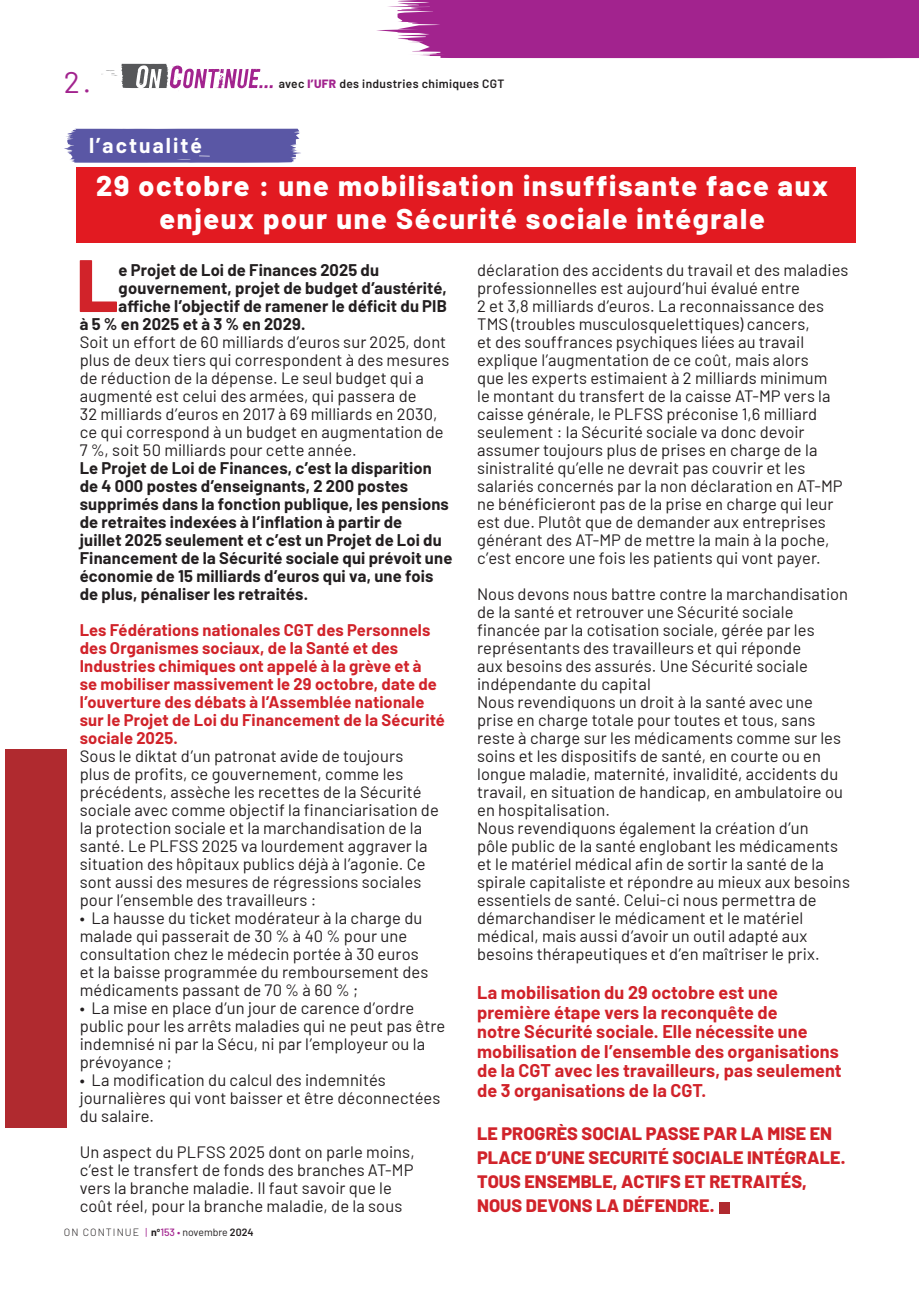
<style>
.page{position:relative;width:919px;height:1289px;background:#fff}
.page>*{position:absolute;margin:0;border:0;box-sizing:border-box;transform-origin:0 0}
.chapeau_article{font:800 74.1px "Barlow";color:#d1232a}
.t1{font:30px "Barlow";color:#a2238e}
.t2{font:800 28.5px/33px "Barlow";letter-spacing:.06em;color:#fff;text-align:center}
.titre_rubrique{font:700 21px "Barlow";letter-spacing:.1em;color:#fff}
.chapeau_article-2{font:700 18px/19.5px "Barlow";letter-spacing:.005em;color:#d1232a}
.chapeau_article-3{font:800 18px/24px "Barlow";color:#d1232a}
.chapeau_article-4{font:16.5px/18px "Barlow";letter-spacing:.005em;color:#231f20}
.chapeau_article-5{font:700 16.5px/18px "Barlow";letter-spacing:.01em;color:#231f20}
.chapeau_article-6{font:700 16.5px/18px "Barlow";letter-spacing:.01em;color:#d1232a}
.t3{font:600 12px "Barlow";letter-spacing:.03em;color:#231f20}
.t4{font:300 10.5px "Barlow";letter-spacing:.1em;color:#231f20}
.s1{font-weight:800;color:#a2238e}
.s2{font-weight:400}
.s3{font-weight:400;color:#a2238e}
.s4{font-weight:700}
.s5{font-weight:500;color:#a2238e}
.s6{font-weight:600}
</style>
<div class="page">
<svg style="left:101px;top:64px;width:172px;height:25px"></svg>
<svg style="left:376px;top:0;width:542px;height:58px;background:#a83295"></svg>
<svg style="left:64px;top:129px;width:237px;height:34px;background:#6361aa"></svg>
<div style="left:77px;top:167px;width:778px;height:75px;background:#e21a21"></div>
<div style="left:5px;top:748px;width:62px;height:379px;background:#b02a2f"></div>
<div style="left:719px;top:1201px;width:11px;height:12px;background:#b02a2f"></div>
<h2 class="t1" style="left:64px;top:61px;width:29px">2.</h2>
<p class="t3" style="left:279px;top:75px;width:227px">avec <span class="s1">l’UFR</span> des industries chimiques CGT</p>
<p class="titre_rubrique" style="left:89px;top:130px;width:114px">l’actualité</p>
<p class="t2" style="left:96px;top:167px;width:733px">29 octobre : une mobilisation insuffisante face aux enjeux pour une Sécurité sociale intégrale</p>
<p class="chapeau_article" style="left:76px;top:230px;width:44px">L</p>
<p class="chapeau_article-5" style="left:119px;top:260px;width:262px">e Projet de Loi de Finances 2025 du</p>
<p class="chapeau_article-4" style="left:477px;top:260px;width:373px">déclaration des accidents du travail et des maladies professionnelles est aujourd’hui évalué entre</p>
<p class="chapeau_article-4" style="left:477px;top:296px;width:367px">2 et 3,8 milliards d’euros. La reconnaissance des TMS (troubles musculosquelettiques) cancers,<br>et des souffrances psychiques liées au travail explique l’augmentation de ce coût, mais alors<br>que les experts estimaient à 2 milliards minimum le montant du transfert de la caisse AT-MP vers la caisse générale, le PLFSS préconise 1,6 milliard seulement : la Sécurité sociale va donc devoir assumer toujours plus de prises en charge de la sinistralité qu’elle ne devrait pas couvrir et les salariés concernés par la non déclaration en AT-MP ne bénéficieront pas de la prise en charge qui leur est due. Plutôt que de demander aux entreprises générant des AT-MP de mettre la main à la poche, c’est encore une fois les patients qui vont payer.</p>
<p class="chapeau_article-4" style="left:477px;top:584px;width:372px">Nous devons nous battre contre la marchandisation de la santé et retrouver une Sécurité sociale financée par la cotisation sociale, gérée par les représentants des travailleurs et qui réponde<br>aux besoins des assurés. Une Sécurité sociale indépendante du capital</p>
<p class="chapeau_article-4" style="left:477px;top:692px;width:367px">Nous revendiquons un droit à la santé avec une prise en charge totale pour toutes et tous, sans reste à charge sur les médicaments comme sur les soins et les dispositifs de santé, en courte ou en longue maladie, maternité, invalidité, accidents du travail, en situation de handicap, en ambulatoire ou en hospitalisation.</p>
<p class="chapeau_article-4" style="left:477px;top:818px;width:374px">Nous revendiquons également la création d’un<br>pôle public de la santé englobant les médicaments et le matériel médical afin de sortir la santé de la spirale capitaliste et répondre au mieux aux besoins essentiels de santé. Celui-ci nous permettra de démarchandiser le médicament et le matériel médical, mais aussi d’avoir un outil adapté aux besoins thérapeutiques et d’en maîtriser le prix.</p>
<p class="chapeau_article-2" style="left:477px;top:981px;width:366px">La mobilisation du 29 octobre est une première étape vers la reconquête de<br>notre Sécurité sociale. Elle nécessite une mobilisation de l’ensemble des organisations de la CGT avec les travailleurs, pas seulement de 3 organisations de la CGT.</p>
<p class="chapeau_article-3" style="left:477px;top:1120px;width:370px">LE PROGRÈS SOCIAL PASSE PAR LA MISE EN<br>PLACE D’UNE SECURITÉ SOCIALE INTÉGRALE.</p>
<p class="chapeau_article-3" style="left:477px;top:1168px;width:331px">TOUS ENSEMBLE, ACTIFS ET RETRAITÉS,<br>NOUS DEVONS LA DÉFENDRE.</p>
<p class="chapeau_article-5" style="left:119px;top:278px;width:329px">gouvernement, projet de budget d’austérité,</p>
<p class="chapeau_article-5" style="left:119px;top:296px;width:330px">affiche l’objectif de ramener le déficit du PIB</p>
<p class="chapeau_article-5" style="left:80px;top:314px;width:227px">à 5 % en 2025 et à 3 % en 2029.</p>
<p class="chapeau_article-5" style="left:80px;top:332px;width:374px"><span class="s2">Soit un effort de 60 milliards d’euros sur 2025, dont plus de deux tiers qui correspondent à des mesures de réduction de la dépense. Le seul budget qui a augmenté est celui des armées, qui passera de<br>32 milliards d’euros en 2017 à 69 milliards en 2030, ce qui correspond à un budget en augmentation de 7 %, soit 50 milliards pour cette année.<br></span>Le Projet de Loi de Finances, c’est la disparition de 4 000 postes d’enseignants, 2 200 postes supprimés dans la fonction publique, les pensions de retraites indexées à l’inflation à partir de<br>juillet 2025 seulement et c’est un Projet de Loi du Financement de la Sécurité sociale qui prévoit une économie de 15 milliards d’euros qui va, une fois de plus, pénaliser les retraités.</p>
<p class="chapeau_article-6" style="left:80px;top:620px;width:366px">Les Fédérations nationales CGT des Personnels des Organismes sociaux, de la Santé et des Industries chimiques ont appelé à la grève et à<br>se mobiliser massivement le 29 octobre, date de l’ouverture des débats à l’Assemblée nationale sur le Projet de Loi du Financement de la Sécurité sociale 2025.</p>
<p class="chapeau_article-4" style="left:80px;top:746px;width:360px">Sous le diktat d’un patronat avide de toujours<br>plus de profits, ce gouvernement, comme les précédents, assèche les recettes de la Sécurité sociale avec comme objectif la financiarisation de la protection sociale et la marchandisation de la santé. Le PLFSS 2025 va lourdement aggraver la situation des hôpitaux publics déjà à l’agonie. Ce sont aussi des mesures de régressions sociales pour l’ensemble des travailleurs :</p>
<p class="chapeau_article-4" style="left:80px;top:908px;width:350px">• La hausse du ticket modérateur à la charge du malade qui passerait de 30 % à 40 % pour une consultation chez le médecin portée à 30 euros et la baisse programmée du remboursement des médicaments passant de 70 % à 60 % ;</p>
<p class="chapeau_article-4" style="left:80px;top:998px;width:367px">• La mise en place d’un jour de carence d’ordre public pour les arrêts maladies qui ne peut pas être indemnisé ni par la Sécu, ni par l’employeur ou la prévoyance ;</p>
<p class="chapeau_article-4" style="left:80px;top:1070px;width:362px">• La modification du calcul des indemnités journalières qui vont baisser et être déconnectées du salaire.</p>
<p class="chapeau_article-4" style="left:80px;top:1142px;width:336px">Un aspect du PLFSS 2025 dont on parle moins, c’est le transfert de fonds des branches AT-MP vers la branche maladie. Il faut savoir que le coût réel, pour la branche maladie, de la sous</p>
<p class="t4" style="left:64px;top:1224px;width:191px">ON CONTINUE <span class="s3">|</span> <span class="s4">n</span><sup>o</sup><span class="s5">153</span> <span class="s3">•</span> <span class="s2">novembre</span> <span class="s6">2024</span></p>
</div>
